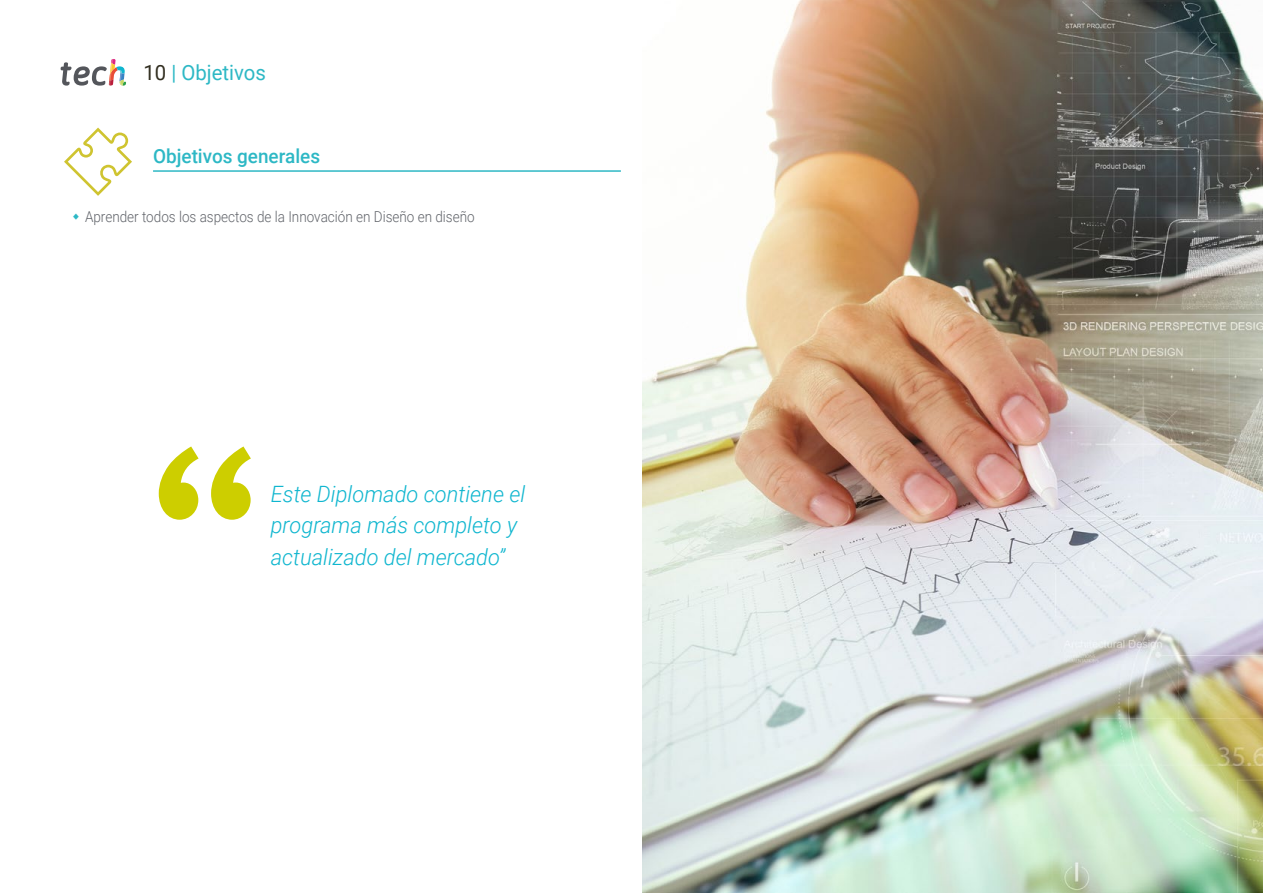
<style>
.page{position:relative;width:1263px;height:893px;background:#fff}
.page>*{position:absolute;margin:0;border:0;box-sizing:border-box;transform-origin:0 0}
.t1{font:italic 300 22.5px/31.5px "Roboto";color:#0fb6cf}
.t2{font:21px "Roboto";color:#2db8c5}
.t3{font:500 19.5px "Roboto";color:#2db8c5}
.t4{font:300 15px "Roboto";color:#61646a;scale:.9 1}
.s1{color:#312e20}
</style>
<div class="page">
<hr style="left:153px;top:171px;width:468px;height:1px;background:#2db8c5">
<svg style="left:64px;top:128px;width:68px;height:68px"></svg>
<img style="left:642px;top:0;width:621px;height:893px">
<svg style="left:61px;top:59px;width:65px;height:27px"></svg>
<svg style="left:159px;top:446px;width:92px;height:74px"></svg>
<p class="t2" style="left:144px;top:57px;width:124px"><span class="s1">10</span> | Objetivos</p>
<p class="t3" style="left:153px;top:142px;width:169px">Objetivos generales</p>
<p class="t4" style="left:85px;top:206px;width:434px">Aprender todos los aspectos de la Innovación en Diseño en diseño</p>
<p class="t1" style="left:271px;top:477px;width:256px">Este Diplomado contiene el programa más completo y actualizado del mercado”</p>
</div>
